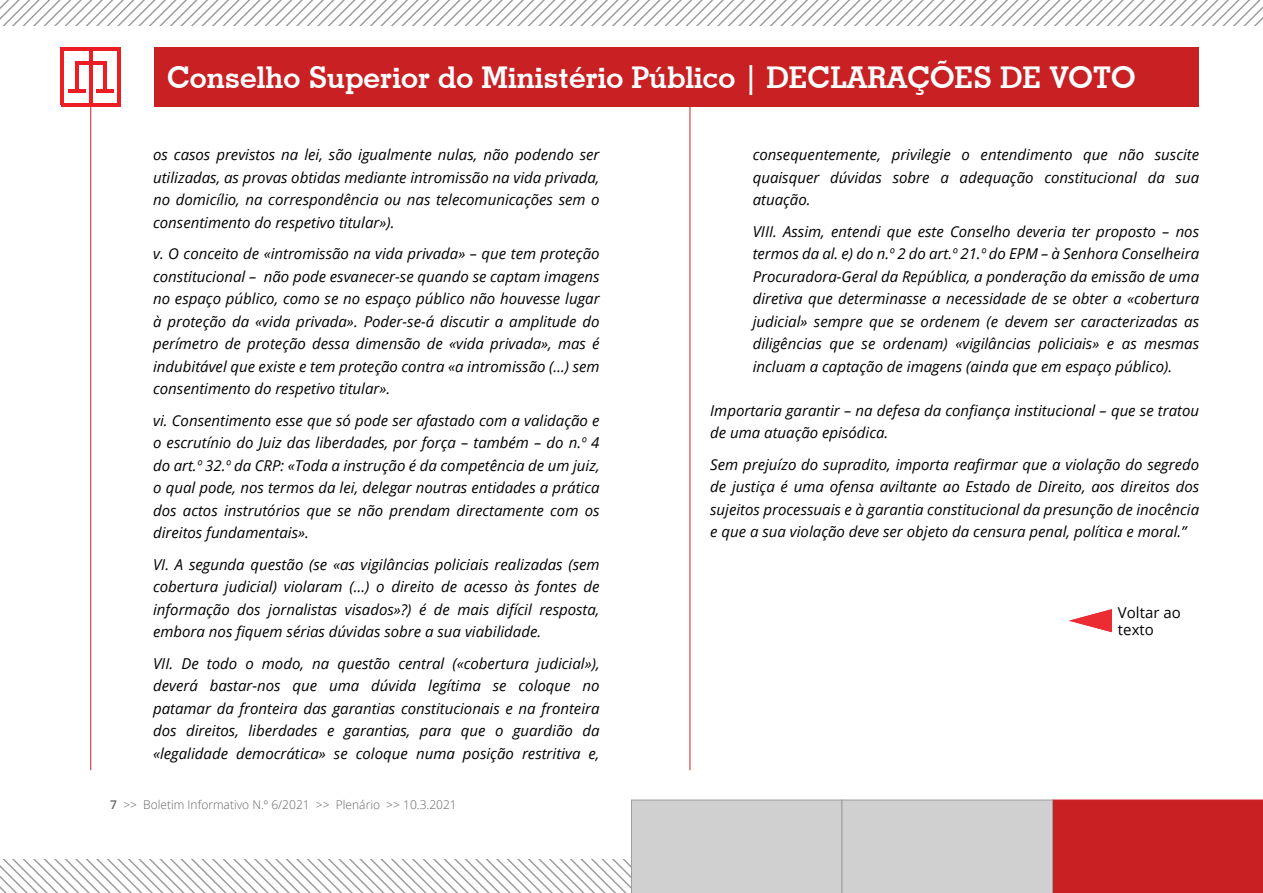
<style>
.page{position:relative;width:1263px;height:893px;background:#fff}
.page>*{position:absolute;margin:0;border:0;box-sizing:border-box;transform-origin:0 0}
.t1{font:700 30px "Geometric Slab 703 BT";color:#fff}
.t2{font:italic 15px/22.5px "Open Sans";color:#000;text-align:justify}
.alínea_regular{font:15px "Open Sans";color:#000}
.t3{font:300 12px "Open Sans";color:#646464}
.s1{font-weight:600}
</style>
<div class="page">
<svg style="left:0;top:800px;width:1263px;height:93px"></svg>
<div style="left:154px;top:47px;width:1045px;height:60px;background:#c92123"></div>
<hr style="left:90px;top:104px;width:1px;height:666px;background:#c92123">
<hr style="left:75px;top:61px;width:3px;height:31px;background:#ed1d24">
<hr style="left:61px;top:47px;width:3px;height:58px;background:#ed1d24">
<hr style="left:117px;top:49px;width:3px;height:56px;background:#ed1d24">
<hr style="left:61px;top:103px;width:59px;height:4px;background:#ed1d24">
<hr style="left:61px;top:47px;width:59px;height:4px;background:#ed1d24">
<hr style="left:89px;top:48px;width:3px;height:56px;background:#ed1d24">
<hr style="left:68px;top:89px;width:17px;height:4px;background:#ed1d24">
<hr style="left:103px;top:61px;width:3px;height:31px;background:#ed1d24">
<hr style="left:75px;top:61px;width:31px;height:4px;background:#ed1d24">
<hr style="left:96px;top:89px;width:18px;height:4px;background:#ed1d24">
<hr style="left:690px;top:104px;width:1px;height:666px;background:#c92123">
<svg style="left:0;top:0;width:1263px;height:26px"></svg>
<svg style="left:1069px;top:609px;width:43px;height:23px"></svg>
<h1 class="t1" style="left:167px;top:60px;width:970px">Conselho Superior do Ministério Público | DECLARAÇÕES DE VOTO</h1>
<p class="t2" style="left:153px;top:143px;width:448px">os casos previstos na lei, são igualmente nulas, não podendo ser utilizadas, as provas obtidas mediante intromissão na vida privada, no domicílio, na correspondência ou nas telecomunicações sem o consentimento do respetivo titular»).</p>
<p class="t2" style="left:153px;top:242px;width:448px">v. O conceito de «intromissão na vida privada» – que tem proteção constitucional – não pode esvanecer-se quando se captam imagens no espaço público, como se no espaço público não houvesse lugar à proteção da «vida privada». Poder-se-á discutir a amplitude do perímetro de proteção dessa dimensão de «vida privada», mas é indubitável que existe e tem proteção contra «a intromissão (…) sem consentimento do respetivo titular».</p>
<p class="t2" style="left:153px;top:409px;width:448px">vi. Consentimento esse que só pode ser afastado com a validação e o escrutínio do Juiz das liberdades, por força – também – do n.º 4 do art.º 32.º da CRP: «Toda a instrução é da competência de um juiz, o qual pode, nos termos da lei, delegar noutras entidades a prática dos actos instrutórios que se não prendam directamente com os direitos fundamentais».</p>
<p class="t2" style="left:153px;top:553px;width:448px">VI. A segunda questão (se «as vigilâncias policiais realizadas (sem cobertura judicial) violaram (…) o direito de acesso às fontes de informação dos jornalistas visados»?) é de mais difícil resposta, embora nos fiquem sérias dúvidas sobre a sua viabilidade.</p>
<p class="t2" style="left:153px;top:652px;width:448px">VII. De todo o modo, na questão central («cobertura judicial»), deverá bastar-nos que uma dúvida legítima se coloque no patamar da fronteira das garantias constitucionais e na fronteira dos direitos, liberdades e garantias, para que o guardião da «legalidade democrática» se coloque numa posição restritiva e,</p>
<p class="t3" style="left:110px;top:796px;width:348px"><span class="s1">7</span> &gt;&gt; Boletim Informativo N.º 6/2021 &gt;&gt; Plenário &gt;&gt; 10.3.2021</p>
<p class="t2" style="left:753px;top:143px;width:448px">consequentemente, privilegie o entendimento que não suscite quaisquer dúvidas sobre a adequação constitucional da sua atuação.</p>
<p class="t2" style="left:753px;top:220px;width:448px">VIII. Assim, entendi que este Conselho deveria ter proposto – nos termos da al. e) do n.º 2 do art.º 21.º do EPM – à Senhora Conselheira Procuradora-Geral da República, a ponderação da emissão de uma diretiva que determinasse a necessidade de se obter a «cobertura judicial» sempre que se ordenem (e devem ser caracterizadas as diligências que se ordenam) «vigilâncias policiais» e as mesmas incluam a captação de imagens (ainda que em espaço público).</p>
<p class="t2" style="left:710px;top:398px;width:490px">Importaria garantir – na defesa da confiança institucional – que se tratou de uma atuação episódica.</p>
<p class="t2" style="left:710px;top:452px;width:490px">Sem prejuízo do supradito, importa reafirmar que a violação do segredo de justiça é uma ofensa aviltante ao Estado de Direito, aos direitos dos sujeitos processuais e à garantia constitucional da presunção de inocência e que a sua violação deve ser objeto da censura penal, política e moral.”</p>
<p class="alínea_regular" style="left:1118px;top:602px;width:64px">Voltar ao</p>
<p class="alínea_regular" style="left:1118px;top:619px;width:37px">texto</p>
</div>
